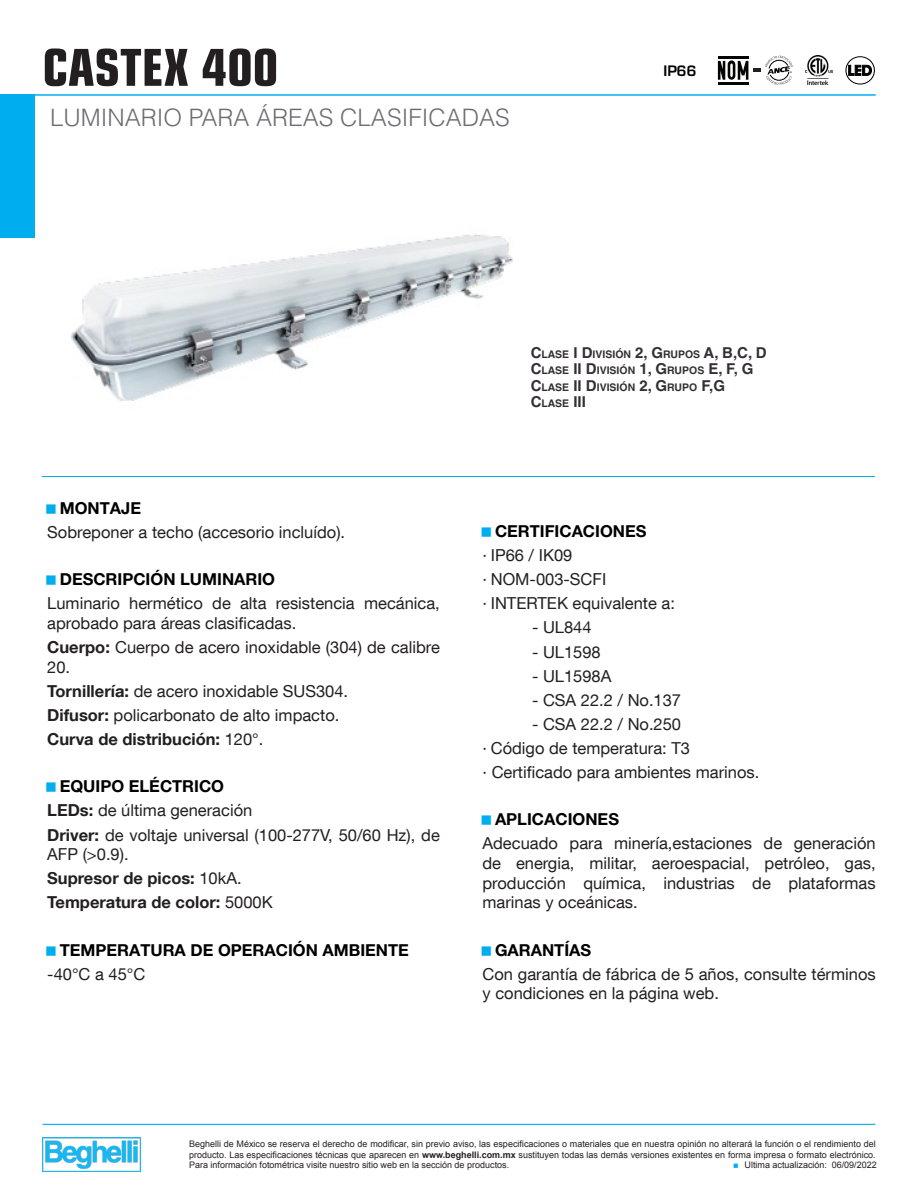
<style>
.page{position:relative;width:918px;height:1188px;background:#fff}
.page>*{position:absolute;margin:0;border:0;box-sizing:border-box;transform-origin:0 0}
.Nombre_de_Producto{font:700 condensed 51px "Eurostile";color:#231f20}
.Tipo_clase{font:300 24px "Helvetica LT Std";color:#6c6d70}
.Contenido{font:16.5px/19.8px "Helvetica Neue LT Com";color:#231f20}
.Contenido_Bold{font:16.5px/19.8px "Helvetica Neue LT Com";color:#231f20}
.t1{font:700 16.5px "Helvetica Neue";color:#000}
.Contenido_Bold-2{font:700 16.5px "Helvetica Neue LT Com";color:#231f20}
.subtitulo{font:700 15.75px "Eurostile";color:#000}
.clase_zona_grupo{font:700 15px "Helvetica LT Std";color:#342f35}
.clase_zona_grupo-2{font:700 10.5px "Helvetica LT Std";color:#342f35}
.t2{font:9px/10.5px "Arial";color:#231f20;text-align:justify}
.s1{font-size:15px}
.s2{font-size:10.5px}
.s3{font-weight:700}
.s4{font-weight:400}
</style>
<div class="page">
<div style="left:0;top:95px;width:35px;height:143px;background:#00aeef"></div>
<hr style="left:0;top:94px;width:876px;height:2px;background:#00aeef">
<img style="left:43px;top:1138px;width:98px;height:33px">
<hr style="left:43px;top:1124px;width:832px;height:1px;background:#00aeef">
<hr style="left:42px;top:476px;width:833px;height:1px;background:#00aeef">
<svg style="left:845px;top:56px;width:30px;height:29px"></svg>
<img style="left:805px;top:56px;width:28px;height:29px">
<svg style="left:718px;top:56px;width:75px;height:29px"></svg>
<img style="left:71px;top:234px;width:442px;height:167px">
<p class="Nombre_de_Producto" style="left:43px;top:37px;width:237px">CASTEX 400</p>
<p class="Tipo_clase" style="left:50px;top:103px;width:461px">LUMINARIO PARA ÁREAS CLASIFICADAS</p>
<p class="subtitulo" style="left:664px;top:64px;width:35px">IP66</p>
<p class="clase_zona_grupo-2" style="left:531px;top:347px;width:237px"><span class="s1">C</span>LASE <span class="s1">I D</span>IVISIÓN <span class="s1">2, G</span>RUPOS <span class="s1">A, B,C, D</span></p>
<p class="clase_zona_grupo-2" style="left:531px;top:364px;width:224px"><span class="s1">C</span>LASE <span class="s1">II D</span>IVISIÓN <span class="s1">1, G</span>RUPOS <span class="s1">E, F, G</span></p>
<p class="clase_zona_grupo-2" style="left:531px;top:380px;width:196px"><span class="s1">C</span>LASE <span class="s1">II D</span>IVISIÓN <span class="s1">2, G</span>RUPO <span class="s1">F,G</span></p>
<p class="clase_zona_grupo" style="left:531px;top:393px;width:57px">C<span class="s2">LASE</span> III</p>
<p class="t1" style="left:60px;top:498px;width:83px">MONTAJE</p>
<p class="Contenido_Bold" style="left:47px;top:522px;width:299px">Sobreponer a techo (accesorio incluído).</p>
<p class="t1" style="left:60px;top:569px;width:217px">DESCRIPCIÓN LUMINARIO</p>
<p class="Contenido" style="left:47px;top:593px;width:394px">Luminario hermético de alta resistencia mecánica, aprobado para áreas clasificadas.</p>
<p class="Contenido_Bold" style="left:47px;top:637px;width:394px"><span class="s3">Cuerpo:</span> Cuerpo de acero inoxidable (304) de calibre<br>20.</p>
<p class="Contenido_Bold" style="left:47px;top:681px;width:302px"><span class="s3">Tornillería:</span> de acero inoxidable SUS304.</p>
<p class="Contenido_Bold" style="left:47px;top:705px;width:294px"><span class="s3">Difusor:</span> policarbonato de alto impacto.</p>
<p class="Contenido_Bold-2" style="left:47px;top:729px;width:218px">Curva de distribución: <span class="s4">120°.</span></p>
<p class="t1" style="left:60px;top:776px;width:166px">EQUIPO ELÉCTRICO</p>
<p class="Contenido_Bold" style="left:47px;top:800px;width:207px"><span class="s3">LEDs:</span> de última generación</p>
<p class="Contenido_Bold" style="left:47px;top:824px;width:394px"><span class="s3">Driver:</span> de voltaje universal (100-277V, 50/60 Hz), de<br>AFP (&gt;0.9).</p>
<p class="Contenido_Bold-2" style="left:47px;top:868px;width:196px">Supresor de picos: <span class="s4">10kA.</span></p>
<p class="Contenido_Bold-2" style="left:47px;top:892px;width:227px">Temperatura de color: <span class="s4">5000K</span></p>
<p class="t1" style="left:60px;top:940px;width:351px">TEMPERATURA DE OPERACIÓN AMBIENTE</p>
<p class="Contenido" style="left:47px;top:964px;width:100px">-40°C a 45°C</p>
<p class="t1" style="left:495px;top:521px;width:153px">CERTIFICACIONES</p>
<p class="Contenido" style="left:483px;top:545px;width:91px">· IP66 / IK09</p>
<p class="Contenido" style="left:483px;top:569px;width:125px">· NOM-003-SCFI</p>
<p class="Contenido" style="left:483px;top:593px;width:194px">· INTERTEK equivalente a:</p>
<p class="Contenido" style="left:532px;top:617px;width:61px">- UL844</p>
<p class="Contenido" style="left:532px;top:641px;width:70px">- UL1598</p>
<p class="Contenido" style="left:532px;top:665px;width:81px">- UL1598A</p>
<p class="Contenido" style="left:532px;top:689px;width:151px">- CSA 22.2 / No.137</p>
<p class="Contenido" style="left:532px;top:714px;width:151px">- CSA 22.2 / No.250</p>
<p class="Contenido" style="left:483px;top:738px;width:209px">· Código de temperatura: T3</p>
<p class="Contenido" style="left:483px;top:762px;width:278px">· Certificado para ambientes marinos.</p>
<p class="t1" style="left:495px;top:809px;width:126px">APLICACIONES</p>
<p class="Contenido" style="left:483px;top:833px;width:395px;text-align:justify">Adecuado para minería,estaciones de generación de energia, militar, aeroespacial, petróleo, gas, producción química, industrias de plataformas marinas y oceánicas.</p>
<p class="t1" style="left:495px;top:940px;width:98px">GARANTÍAS</p>
<p class="Contenido" style="left:483px;top:964px;width:395px">Con garantía de fábrica de 5 años, consulte términos y condiciones en la página web.</p>
<p class="t2" style="left:189px;top:1139px;width:688px">Beghelli de México se reserva el derecho de modificar, sin previo aviso, las especificaciones o materiales que en nuestra opinión no alterará la función o el rendimiento del producto. Las especificaciones técnicas que aparecen en <span class="s3">www.beghelli.com.mx</span> sustituyen todas las demás versiones existentes en forma impresa o formato electrónico.<br>Para información fotométrica visite nuestro sitio web en la sección de productos.</p>
<p class="t2" style="left:745px;top:1160px;width:84px">Ultima actualización:</p>
<p class="t2" style="left:832px;top:1160px;width:47px">06/09/2022</p>
</div>
